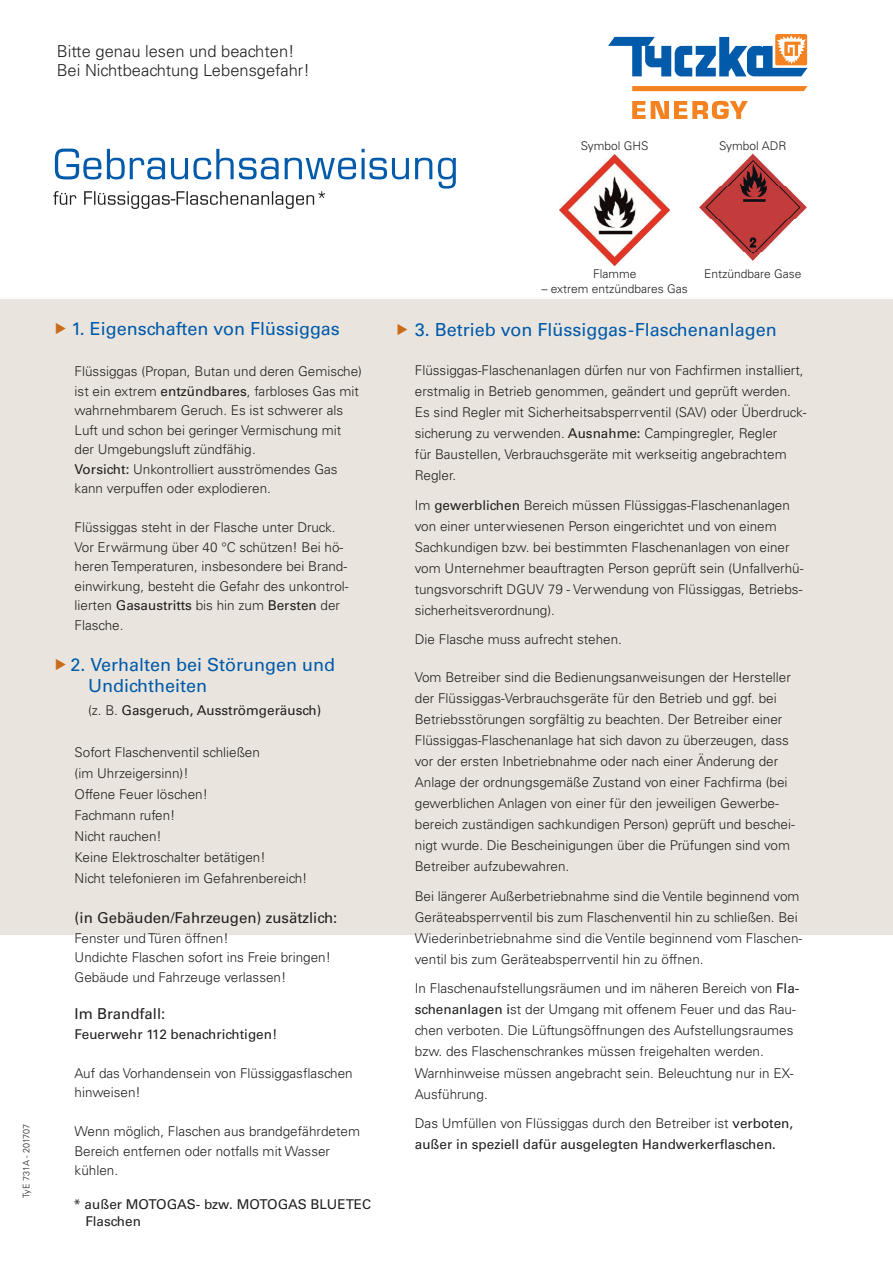
<style>
.page{position:relative;width:893px;height:1263px;background:#fff}
.page>*{position:absolute;margin:0;border:0;box-sizing:border-box;transform-origin:0 0}
.t1{font:18px/21.6px "Univers";color:#015aaa}
.t2{font:300 16.5px/19.8px "Univers";color:#231f20}
.t3{font:15px "Univers";color:#231f20}
.t4{font:300 13.5px/21px "Univers";color:#231f20}
.t5{font:13.5px/16.2px "Univers";color:#231f20}
.t6{font:300 12px "Univers";color:#231f20}
.t7{font:300 9px "Univers";color:#231f20}
.s1{font-weight:400}
.s2{font-weight:300}
</style>
<div class="page">
<img style="left:0;top:34px;width:893px;height:901px">
<svg style="left:53px;top:149px;width:403px;height:60px"></svg>
<img style="left:697px;top:154px;width:111px;height:108px">
<img style="left:559px;top:155px;width:111px;height:110px">
<svg style="left:632px;top:86px;width:175px;height:5px"></svg>
<div style="left:775px;top:34px;width:32px;height:31px;background:#f58220;border-radius:2px"></div>
<svg style="left:632px;top:101px;width:116px;height:18px"></svg>
<svg style="left:608px;top:35px;width:199px;height:42px"></svg>
<svg style="left:56px;top:323px;width:10px;height:11px"></svg>
<svg style="left:56px;top:658px;width:10px;height:12px"></svg>
<svg style="left:398px;top:324px;width:9px;height:11px"></svg>
<p class="t2" style="left:57px;top:41px;width:254px">Bitte genau lesen und beachten!<br>Bei Nichtbeachtung Lebensgefahr!</p>
<p class="t6" style="left:581px;top:138px;width:69px">Symbol GHS</p>
<p class="t6" style="left:719px;top:138px;width:69px">Symbol ADR</p>
<p class="t7" style="left:21px;top:1198px;width:75px;rotate:-90deg">TyE 731A - 201707</p>
<h1 class="t1" style="left:72px;top:318px;width:270px">1. Eigenschaften von Flüssiggas</h1>
<p class="t4" style="left:75px;top:361px;width:289px;line-height:19.5px">Flüssiggas (Propan, Butan und deren Gemische) ist ein extrem <span class="s1">entzündbares</span>, farbloses Gas mit wahrnehmbarem Geruch. Es ist schwe rer als Luft und schon bei geringer Vermischung mit der Um ge bungs luft zündfähig.<br><span class="s1">Vorsicht:</span> Unkontrolliert aus strö men des Gas kann ver puf fen oder ex plo die ren.</p>
<p class="t4" style="left:75px;top:517px;width:276px;line-height:19.5px">Flüssiggas steht in der Flasche unter Druck.<br>Vor Erwärmung über 40 °C schützen! Bei hö&shy;he ren Tem pe ra tu ren, insbesondere bei Brand&shy;ein wir kung, be steht die Gefahr des unkontrol&shy;lierten <span class="s1">Gas aus tritts</span> bis hin zum <span class="s1">Bersten</span> der Flasche.</p>
<h1 class="t1" style="left:88px;top:654px;width:248px;text-indent:-18px">2. Verhalten bei Störungen und<br>Undichtheiten</h1>
<p class="t5" style="left:88px;top:702px;width:235px"><span class="s2">(z. B.</span> Gas ge ruch, Ausströmgeräusch)</p>
<p class="t4" style="left:75px;top:742px;width:234px">Sofort Flaschenventil schließen<br>(im Uhrzeigersinn)!<br>Offene Feuer löschen!<br>Fachmann rufen!<br>Nicht rauchen!<br>Keine Elek tro schal ter betätigen!<br>Nicht telefonieren im Gefahrenbereich!</p>
<p class="t3" style="left:75px;top:909px;width:264px">(in Gebäuden/Fahrzeugen) zusätzlich:</p>
<p class="t4" style="left:75px;top:928px;width:258px;line-height:19.5px">Fenster und Türen öffnen!<br>Undichte Flaschen sofort ins Freie brin gen!<br>Gebäude und Fahrzeuge ver las sen!</p>
<p class="t3" style="left:75px;top:1005px;width:92px">Im Brand fall:</p>
<p class="t5" style="left:75px;top:1026px;width:204px">Feuerwehr 112 be nach rich ti gen!</p>
<p class="t4" style="left:75px;top:1063px;width:280px;line-height:19.5px">Auf das Vor han den sein von Flüs sig gas fla schen hin wei sen!</p>
<p class="t4" style="left:75px;top:1121px;width:287px;line-height:19.5px">Wenn möglich, Flaschen aus brandgefährdetem<br>Bereich ent fer nen oder not falls mit Was ser kühlen.</p>
<p class="t5" style="left:85px;top:1196px;width:287px;text-indent:-12px">* außer MOTOGAS- bzw. MOTOGAS BLUETEC<br>Flaschen</p>
<p class="t6" style="left:593px;top:266px;width:45px">Flamme</p>
<p class="t6" style="left:541px;top:281px;width:148px">– extrem entzündbares Gas</p>
<p class="t6" style="left:704px;top:266px;width:99px">Entzündbare Gase</p>
<h1 class="t1" style="left:415px;top:319px;width:364px">3. Betrieb von Flüssiggas - Fla schen an la gen</h1>
<p class="t4" style="left:415px;top:360px;width:393px">Flüssiggas-Flaschenanlagen dürfen nur von Fach fir men installiert, erstmalig in Betrieb genommen, ge än dert und geprüft werden.<br>Es sind Regler mit Si cher heits ab sperr ven til (SAV) oder Über druck&shy;si che rung zu verwenden. <span class="s1">Ausnahme:</span> Cam ping reg ler, Regler<br>für Baustellen, Verbrauchsgeräte mit werkseitig angebrachtem Regler.</p>
<p class="t4" style="left:415px;top:494px;width:390px">Im <span class="s1">gewerblichen</span> Bereich müssen Flüs sig gas-Fla schen an la gen von einer un ter wie se nen Person ein ge rich tet und von einem Sach kun di gen bzw. bei be stimm ten Fla schen an la gen von einer vom Un ter neh mer beauftragten Person geprüft sein (Un fall ver hü&shy;tungs vor schrift DGUV 79 - Verwendung von Flüs sig gas, Betriebs&shy;sicherheitsverordnung).</p>
<p class="t4" style="left:415px;top:629px;width:209px">Die Flasche muss aufrecht stehen.</p>
<p class="t4" style="left:415px;top:667px;width:381px">Vom Betreiber sind die Be die nungs an wei sun gen der Hersteller der Flüssiggas-Ver brauchs ge rä te für den Be trieb und ggf. bei Be triebs stö run gen sorg fäl tig zu be ach ten. Der Betreiber einer Flüs sig gas-Fla schen an la ge hat sich davon zu über zeu gen, dass vor der er sten In be trieb nah me oder nach einer Änderung der Anlage der ord nungs ge mä ße Zu stand von einer Fach fir ma (bei ge werb li chen Anlagen von einer für den je wei li gen Ge wer be - be reich zu stän di gen sach kun di gen Person) ge prüft und be schei&shy;nigt wurde. Die Be schei ni gun gen über die Prü fun gen sind vom Betreiber auf zu be wah ren.</p>
<p class="t4" style="left:415px;top:886px;width:389px">Bei längerer Außerbetriebnahme sind die Ventile be gin nend vom Ge rä te ab sperr ven til bis zum Fla schen ven til hin zu schließen. Bei Wie der in be trieb nah me sind die Ventile beginnend vom Flaschen&shy;ventil bis zum Ge rä te ab sperr ven til hin zu öffnen.</p>
<p class="t4" style="left:415px;top:978px;width:386px">In Flaschenaufstellungsräumen und im näheren Be reich von <span class="s1">Fla&shy;schen an la gen i</span>st der Um gang mit offenem Feuer und das Rau&shy;chen ver bo ten. Die Lüf tungs öff nun gen des Auf stel lungs rau mes bzw. des Fla schen schran kes müs sen frei ge hal ten werden.<br>Warn hin wei se müssen an ge bracht sein. Beleuchtung nur in EX-Ausführung.</p>
<p class="t5" style="left:415px;top:1113px;width:380px;line-height:21px"><span class="s2">Das Umfüllen von Flüs sig gas durch den Be trei ber ist</span> verboten, außer in speziell dafür ausgelegten Handwerkerflaschen.</p>
</div>
